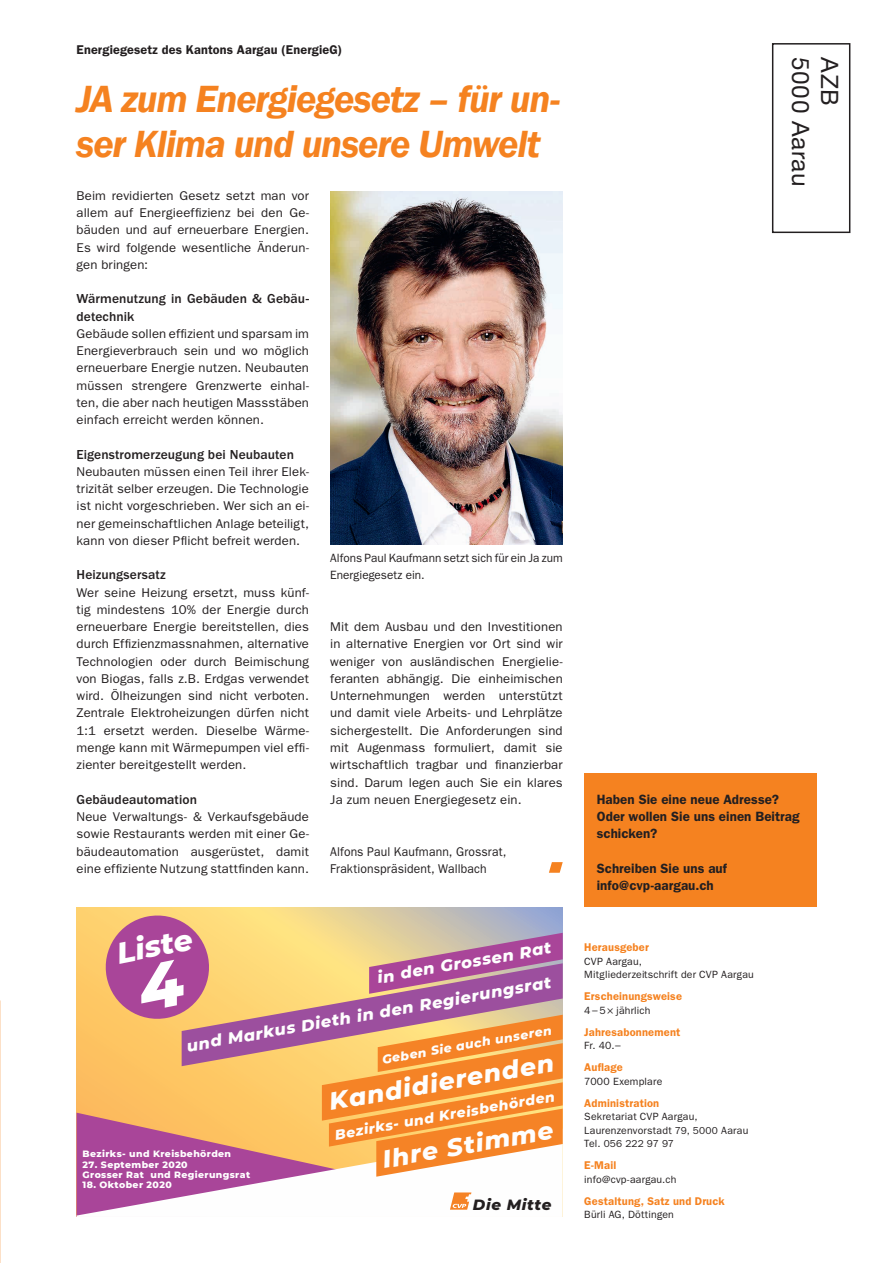
<style>
.page{position:relative;width:893px;height:1263px;background:#fff}
.page>*{position:absolute;margin:0;border:0;box-sizing:border-box;transform-origin:0 0}
.t1{font:italic 600 39px/45px "Franklin Gothic";letter-spacing:-.03em;color:#f58220}
.t2{font:italic 800 30px "Montserrat";color:#fff}
.t3{font:italic 800 24.9px "Montserrat";color:#fefefe}
.t4{font:24px "Helvetica Neue LT";color:#231f20}
.t5{font:italic 800 16.35px/34px "Montserrat";color:#fefefe}
.t6{font:italic 800 15.15px "Montserrat";letter-spacing:.04em;color:#231f20}
.t7{font:italic 800 14.1px "Montserrat";color:#fefefe}
.t8{font:500 13.5px/17.2px "Franklin Gothic LT";letter-spacing:.005em;color:#231f20}
.t9{font:600 13.5px/17.2px "Franklin Gothic LT";letter-spacing:.005em;color:#231f20}
.t10{font:12.75px/17.2px "Franklin Gothic LT";letter-spacing:.01em;color:#231f20;text-align:justify}
.t11{font:12.75px/17.2px "Franklin Gothic LT";letter-spacing:.01em;color:#231f20;scale:.95 1}
.t12{font:600 12.75px "Franklin Gothic LT";letter-spacing:.01em;color:#231f20}
.t13{font:italic 800 12.45px "Montserrat";color:#fefefe}
.t14{font:12px/17.2px "Franklin Gothic LT";letter-spacing:.005em;color:#231f20}
.t15{font:600 11.25px "Franklin Gothic LT";letter-spacing:.015em;color:#f58220}
.t16{font:10.5px/13.5px "Franklin Gothic LT";letter-spacing:.015em;color:#231f20}
.t17{font:10.2px "Franklin Gothic LT";letter-spacing:.015em;color:#231f20}
.t18{font:800 9.3px/10.2px "Montserrat";letter-spacing:.04em;color:#fff}
.s1{font-size:10.2px}
.s2{font-size:10.5px}
</style>
<div class="page">
<svg style="left:549px;top:862px;width:14px;height:11px"></svg>
<div style="left:772px;top:43px;width:78px;height:190px;border:2px solid #231f20"></div>
<div style="left:584px;top:773px;width:232px;height:134px;background:#f58220"></div>
<img style="left:330px;top:192px;width:233px;height:353px">
<svg style="left:77px;top:911px;width:486px;height:306px;background:#e0a283"></svg>
<p class="t12" style="left:77px;top:42px;width:267px">Energiegesetz des Kantons Aargau (EnergieG)</p>
<h1 class="t1" style="left:77px;top:76px;width:485px">JA zum Energiegesetz – für un&shy;ser Klima und unsere Umwelt</h1>
<p class="t10" style="left:77px;top:187px;width:234px">Beim revidierten Gesetz setzt man vor allem auf Energieeffizienz bei den Ge&shy;bäuden und auf erneuerbare Energien.<br>Es wird folgende wesentliche Änderun&shy;gen bringen:</p>
<p class="t8" style="left:77px;top:290px;width:234px">Wärmenutzung in Gebäuden &amp; Gebäu&shy;detechnik</p>
<p class="t10" style="left:77px;top:325px;width:234px">Gebäude sollen effizient und sparsam im Energieverbrauch sein und wo möglich erneuerbare Energie nutzen. Neubauten müssen strengere Grenzwerte einhal&shy;ten, die aber nach heutigen Massstäben einfach erreicht werden können.</p>
<p class="t8" style="left:77px;top:446px;width:219px">Eigenstromerzeugung bei Neubauten</p>
<p class="t10" style="left:77px;top:463px;width:234px">Neubauten müssen einen Teil ihrer Elek&shy;trizität selber erzeugen. Die Technologie ist nicht vorgeschrieben. Wer sich an ei&shy;ner gemeinschaftlichen Anlage beteiligt, kann von dieser Pflicht befreit werden.</p>
<p class="t8" style="left:77px;top:566px;width:91px">Heizungsersatz</p>
<p class="t10" style="left:77px;top:584px;width:234px">Wer seine Heizung ersetzt, muss künf&shy;tig mindestens 10% der Energie durch erneuerbare Energie bereitstellen, dies durch Effizienzmassnahmen, alternative Technologien oder durch Beimischung von Biogas, falls z.B. Erdgas verwendet wird. Ölheizungen sind nicht verboten.<br>Zentrale Elektroheizungen dürfen nicht 1:1 ersetzt werden. Dieselbe Wärme&shy;menge kann mit Wärmepumpen viel effi&shy;zienter bereitgestellt werden.</p>
<p class="t8" style="left:77px;top:791px;width:122px">Gebäudeautomation</p>
<p class="t10" style="left:77px;top:808px;width:234px">Neue Verwaltungs- &amp; Verkaufsgebäude sowie Restaurants werden mit einer Ge&shy;bäudeautomation ausgerüstet, damit eine effiziente Nutzung stattfinden kann.</p>
<p class="t14" style="left:330px;top:550px;width:234px">Alfons Paul Kaufmann setzt sich für ein Ja zum<br>Energiegesetz ein.</p>
<p class="t10" style="left:330px;top:618px;width:234px">Mit dem Ausbau und den Investitionen in alternative Energien vor Ort sind wir weniger von ausländischen Energielie&shy;feranten abhängig. Die einheimischen Unternehmungen werden unterstützt und damit viele Arbeits- und Lehrplätze sichergestellt. Die Anforderungen sind mit Augenmass formuliert, damit sie wirtschaftlich tragbar und finanzierbar sind. Darum legen auch Sie ein klares Ja zum neuen Energiegesetz ein.</p>
<p class="t11" style="left:330px;top:843px;width:187px">Alfons Paul Kaufmann, Grossrat,<br>Fraktionspräsident, Wallbach</p>
<h2 class="t2" style="left:113px;top:931px;width:78px;rotate:-11deg">Liste</h2>
<p class="t5" style="left:178px;top:995px;width:377px;text-indent:200px;rotate:-10deg">in den Grossen Rat und Markus Dieth in den Regierungsrat</p>
<p class="t13" style="left:381px;top:1051px;width:173px;rotate:-10deg">Geben Sie auch unseren</p>
<h3 class="t3" style="left:326px;top:1084px;width:229px;rotate:-10deg">Kandidierenden</h3>
<p class="t7" style="left:333px;top:1124px;width:225px;rotate:-10deg">Bezirks- und Kreisbehörden</p>
<h3 class="t3" style="left:379px;top:1141px;width:175px;rotate:-10deg">Ihre Stimme</h3>
<p class="t18" style="left:83px;top:1148px;width:150px">Bezirks- und Kreisbehörden</p>
<p class="t18" style="left:83px;top:1159px;width:169px">27. September 2020<br>Grosser Rat und Regierungsrat</p>
<p class="t18" style="left:83px;top:1179px;width:91px">18. Oktober 2020</p>
<p class="t6" style="left:473px;top:1193px;width:80px">Die Mitte</p>
<h3 class="t4" style="left:815px;top:57px;width:131px;rotate:90deg">5000 Aarau</h3>
<h3 class="t4" style="left:844px;top:57px;width:50px;rotate:90deg">AZB</h3>
<p class="t9" style="left:597px;top:790px;width:204px">Haben Sie eine neue Adresse?<br>Oder wollen Sie uns einen Beitrag schicken?</p>
<p class="t9" style="left:597px;top:859px;width:132px">Schreiben Sie uns auf info@cvp-aargau.ch</p>
<p class="t15" style="left:584px;top:941px;width:66px">Herausgeber</p>
<p class="t16" style="left:584px;top:954px;width:171px">CVP Aargau,<br>Mitgliederzeitschrift der CVP Aargau</p>
<p class="t15" style="left:584px;top:990px;width:99px">Erscheinungsweise</p>
<p class="t16" style="left:584px;top:1003px;width:68px">4 − 5 × jährlich</p>
<p class="t15" style="left:584px;top:1025px;width:98px">Jahresabonnement</p>
<p class="t16" style="left:584px;top:1039px;width:38px">Fr. 40.−</p>
<p class="t15" style="left:584px;top:1061px;width:40px">Auflage</p>
<p class="t16" style="left:584px;top:1074px;width:80px">7000 Exemplare</p>
<p class="t15" style="left:584px;top:1096px;width:77px">Administration</p>
<p class="t16" style="left:584px;top:1110px;width:166px">Sekretariat CVP Aargau,<br>Laurenzenvorstadt <span class="s1">79, 5000</span> Aarau</p>
<p class="t17" style="left:584px;top:1138px;width:91px"><span class="s2">Tel.</span> 056 222 97 97</p>
<p class="t15" style="left:584px;top:1159px;width:34px">E-Mail</p>
<p class="t16" style="left:584px;top:1172px;width:94px">info@cvp-aargau.ch</p>
<p class="t15" style="left:584px;top:1194px;width:142px">Gestaltung, Satz und Druck</p>
<p class="t16" style="left:584px;top:1208px;width:91px">Bürli AG, Döttingen</p>
</div>
